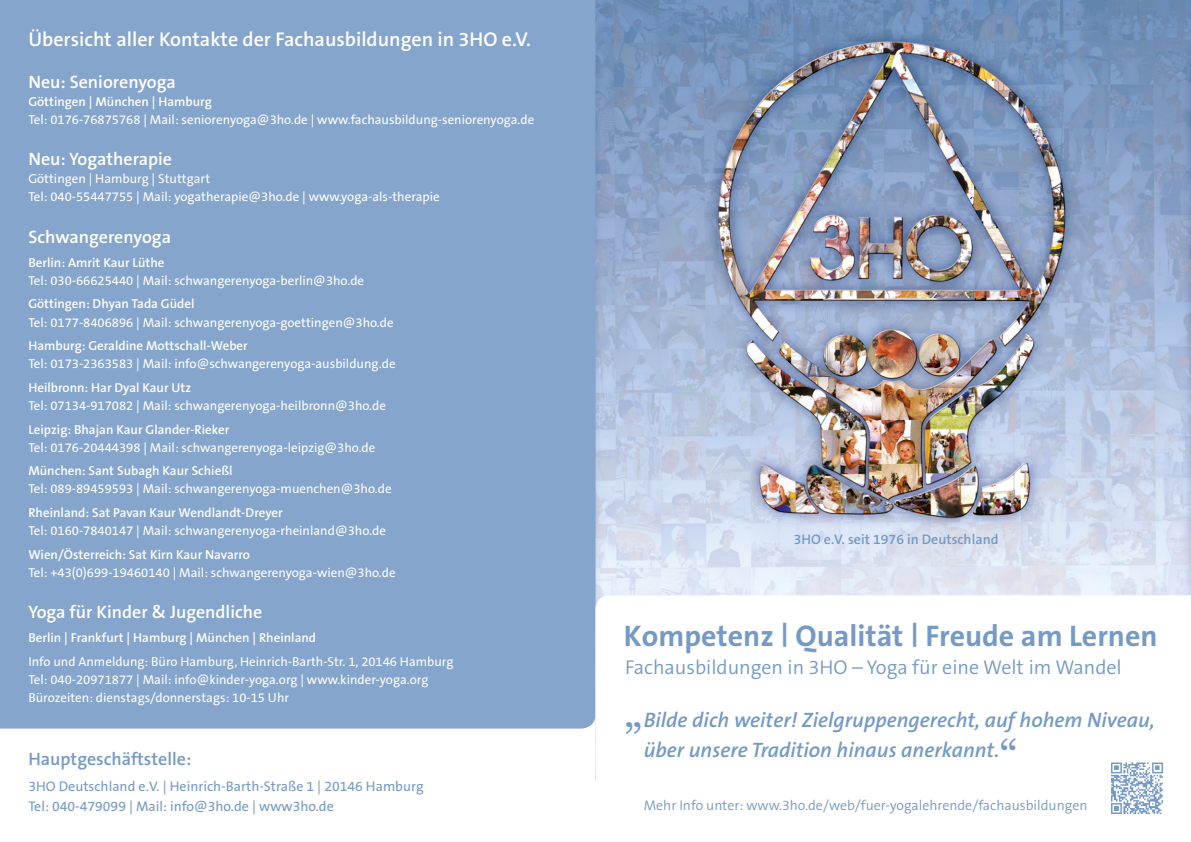
<style>
.page{position:relative;width:1191px;height:842px;background:#fff}
.page>*{position:absolute;margin:0;border:0;box-sizing:border-box;transform-origin:0 0}
.t1{font:700 30px "The Sans B7";color:#749ac5}
.t2{font:italic 600 21px/30px "The Sans B6";color:#749ac5}
.t3{font:600 20px "The Sans B6";color:#fff}
.t4{font:300 20px "The Sans B4";color:#749ac5}
.t5{font:600 18px "The Sans B6";color:#fff}
.t6{font:600 18px "The Sans B6";color:#749ac5}
.t7{font:14px/20px "The Sans B5 Plain";color:#749ac5}
.t8{font:300 14px "The Sans B4";color:#749ac5}
.t9{font:600 14px "The Sans B6";color:#749ac5}
.t10{font:13px/18px "The Sans B5 Plain";color:#fff}
.t11{font:600 13px "The Sans B6";color:#fff}
.s1{font-family:"Georgia";font-weight:400;font-style:normal;font-size:45px}
</style>
<div class="page">
<img style="left:595px;top:0;width:596px;height:595px">
<div style="left:0;top:0;width:595px;height:729px;background:#85a5cc"></div>
<svg style="left:1111px;top:762px;width:52px;height:52px"></svg>
<img style="left:1111px;top:763px;width:51px;height:50px">
<h3 class="t3" style="left:28px;top:29px;width:504px">Übersicht aller Kontakte der Fachausbildungen in 3HO e.V.</h3>
<h3 class="t5" style="left:28px;top:72px;width:149px">Neu: Seniorenyoga</h3>
<p class="t11" style="left:28px;top:95px;width:185px">Göttingen | München | Hamburg</p>
<p class="t10" style="left:28px;top:111px;width:507px">Tel: 0176-76875768 | Mail: seniorenyoga@3ho.de | www.fachausbildung-seniorenyoga.de</p>
<h3 class="t5" style="left:28px;top:150px;width:145px">Neu: Yogatherapie</h3>
<p class="t10" style="left:28px;top:171px;width:413px">Göttingen | Hamburg | Stuttgart<br>Tel: 040-55447755 | Mail: yogatherapie@3ho.de | www.yoga-als-therapie</p>
<h3 class="t5" style="left:28px;top:228px;width:144px">Schwangerenyoga</h3>
<p class="t11" style="left:28px;top:256px;width:138px">Berlin: Amrit Kaur Lüthe</p>
<p class="t10" style="left:28px;top:272px;width:337px">Tel: 030-66625440 | Mail: schwangerenyoga-berlin@3ho.de</p>
<p class="t11" style="left:28px;top:297px;width:168px">Göttingen: Dhyan Tada Güdel</p>
<p class="t10" style="left:28px;top:314px;width:367px">Tel: 0177-8406896 | Mail: schwangerenyoga-goettingen@3ho.de</p>
<p class="t11" style="left:28px;top:339px;width:221px">Hamburg: Geraldine Mottschall-Weber</p>
<p class="t10" style="left:28px;top:355px;width:369px">Tel: 0173-2363583 | Mail: info@schwangerenyoga-ausbildung.de</p>
<p class="t11" style="left:28px;top:381px;width:164px">Heilbronn: Har Dyal Kaur Utz</p>
<p class="t10" style="left:28px;top:397px;width:359px">Tel: 07134-917082 | Mail: schwangerenyoga-heilbronn@3ho.de</p>
<p class="t11" style="left:28px;top:422px;width:203px">Leipzig: Bhajan Kaur Glander-Rieker</p>
<p class="t10" style="left:28px;top:439px;width:349px">Tel: 0176-20444398 | Mail: schwangerenyoga-leipzig@3ho.de</p>
<p class="t11" style="left:28px;top:464px;width:206px">München: Sant Subagh Kaur Schießl</p>
<p class="t10" style="left:28px;top:480px;width:365px">Tel: 089-89459593 | Mail: schwangerenyoga-muenchen@3ho.de</p>
<p class="t11" style="left:28px;top:506px;width:256px">Rheinland: Sat Pavan Kaur Wendlandt-Dreyer</p>
<p class="t10" style="left:28px;top:522px;width:359px">Tel: 0160-7840147 | Mail: schwangerenyoga-rheinland@3ho.de</p>
<p class="t11" style="left:28px;top:547px;width:223px">Wien/Österreich: Sat Kirn Kaur Navarro</p>
<p class="t10" style="left:28px;top:564px;width:369px">Tel: +43(0)699-19460140 | Mail: schwangerenyoga-wien@3ho.de</p>
<h3 class="t5" style="left:28px;top:603px;width:235px">Yoga für Kinder &amp; Jugendliche</h3>
<p class="t11" style="left:28px;top:631px;width:289px">Berlin | Frankfurt | Hamburg | München | Rheinland</p>
<p class="t10" style="left:28px;top:653px;width:426px">Info und Anmeldung: Büro Hamburg, Heinrich-Barth-Str. 1, 20146 Hamburg<br>Tel: 040-20971877 | Mail: info@kinder-yoga.org | www.kinder-yoga.org<br>Bürozeiten: dienstags/donnerstags: 10-15 Uhr</p>
<h3 class="t6" style="left:28px;top:750px;width:164px">Hauptgeschäftstelle:</h3>
<p class="t7" style="left:28px;top:777px;width:397px">3HO Deutschland e.V. | Heinrich-Barth-Straße 1 | 20146 Hamburg<br>Tel: 040-479099 | Mail: info@3ho.de | www3ho.de</p>
<p class="t9" style="left:793px;top:532px;width:206px">3HO e.V. seit 1976 in Deutschland</p>
<h1 class="t1" style="left:624px;top:620px;width:535px">Kompetenz <sup>|</sup> Qualität <sup>|</sup> Freude am Lernen</h1>
<h3 class="t4" style="left:625px;top:657px;width:498px">Fachausbildungen in 3HO – Yoga für eine Welt im Wandel</h3>
<h2 class="t2" style="left:643px;top:705px;width:513px;text-indent:-20px"><span class="s1">„</span>Bilde dich weiter! Zielgruppengerecht, auf hohem Niveau, über unsere Tradition hinaus anerkannt.<span class="s1">“</span></h2>
<p class="t8" style="left:643px;top:798px;width:445px">Mehr Info unter: www.3ho.de/web/fuer-yogalehrende/fachausbildungen</p>
</div>
